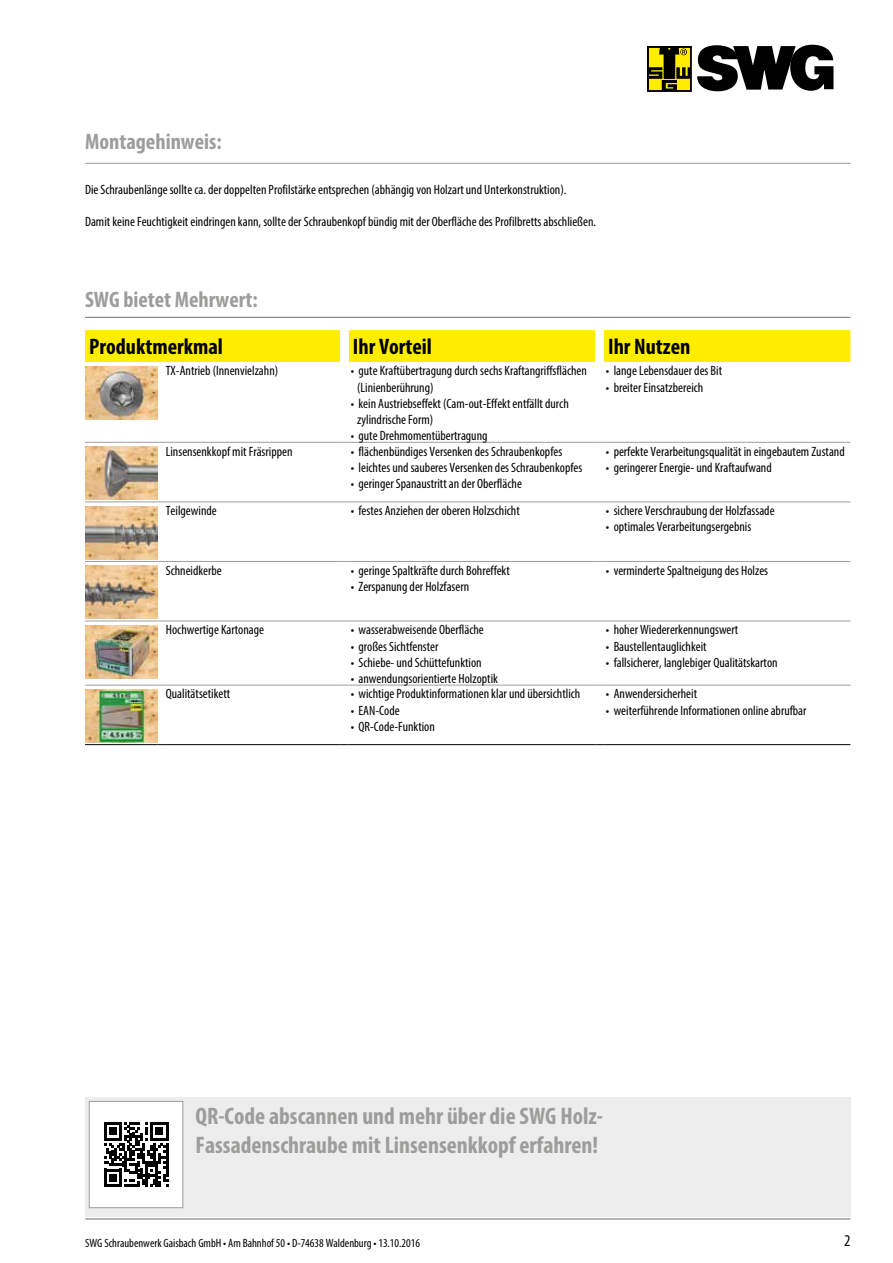
<style>
.page{position:relative;width:893px;height:1263px;background:#fff}
.page>*{position:absolute;margin:0;border:0;box-sizing:border-box;transform-origin:0 0}
.t1{font:700 condensed 24px/28.8px "Myriad Pro";color:#9d9d9c}
.t2{font:700 condensed 22.5px "Myriad Pro";color:#9d9d9c}
.t3{font:700 condensed 22.5px "Myriad Pro";color:#000}
.t4{font:condensed 16.5px "Myriad Pro";color:#000}
.t5{font:condensed 13.5px/16.2px "Myriad Pro";color:#000}
.t6{font:condensed 12px "Myriad Pro";color:#000}
</style>
<div class="page">
<div style="left:647px;top:46px;width:44px;height:46px;border:1px solid #000"></div>
<svg style="left:649px;top:44px;width:185px;height:48px"></svg>
<hr style="left:85px;top:1218px;width:765px;height:2px;background:#9d9d9c">
<svg style="left:85px;top:330px;width:765px;height:416px"></svg>
<hr style="left:85px;top:442px;width:72px;height:1px;background:#9d9d9c">
<hr style="left:166px;top:442px;width:174px;height:1px;background:#9d9d9c">
<hr style="left:349px;top:442px;width:246px;height:1px;background:#9d9d9c">
<hr style="left:604px;top:442px;width:246px;height:1px;background:#9d9d9c">
<hr style="left:85px;top:502px;width:72px;height:1px;background:#9d9d9c">
<hr style="left:166px;top:502px;width:174px;height:1px;background:#9d9d9c">
<hr style="left:349px;top:502px;width:246px;height:1px;background:#9d9d9c">
<hr style="left:604px;top:502px;width:246px;height:1px;background:#9d9d9c">
<hr style="left:85px;top:561px;width:72px;height:1px;background:#9d9d9c">
<hr style="left:166px;top:561px;width:174px;height:1px;background:#9d9d9c">
<hr style="left:349px;top:561px;width:246px;height:1px;background:#9d9d9c">
<hr style="left:604px;top:561px;width:246px;height:1px;background:#9d9d9c">
<hr style="left:85px;top:621px;width:72px;height:1px;background:#9d9d9c">
<hr style="left:166px;top:621px;width:174px;height:1px;background:#9d9d9c">
<hr style="left:349px;top:621px;width:246px;height:1px;background:#9d9d9c">
<hr style="left:604px;top:621px;width:246px;height:1px;background:#9d9d9c">
<hr style="left:85px;top:685px;width:72px;height:1px;background:#9d9d9c">
<hr style="left:166px;top:685px;width:174px;height:1px;background:#9d9d9c">
<hr style="left:349px;top:685px;width:246px;height:1px;background:#9d9d9c">
<hr style="left:604px;top:685px;width:246px;height:1px;background:#9d9d9c">
<hr style="left:85px;top:744px;width:72px;height:1px;background:#000">
<hr style="left:166px;top:744px;width:174px;height:1px;background:#000">
<hr style="left:349px;top:744px;width:246px;height:1px;background:#000">
<hr style="left:604px;top:744px;width:246px;height:1px;background:#000">
<img style="left:85px;top:366px;width:72px;height:53px">
<img style="left:85px;top:446px;width:72px;height:54px">
<img style="left:85px;top:506px;width:72px;height:53px">
<img style="left:85px;top:566px;width:72px;height:53px">
<img style="left:85px;top:625px;width:72px;height:53px">
<img style="left:85px;top:689px;width:72px;height:53px">
<div style="left:85px;top:1097px;width:765px;height:119px;background:#ededed"></div>
<div style="left:89px;top:1101px;width:94px;height:107px;background:#fff;border:1px solid #9d9d9c"></div>
<svg style="left:104px;top:1122px;width:64px;height:65px"></svg>
<hr style="left:85px;top:317px;width:765px;height:1px;background:#6f6f6f">
<hr style="left:85px;top:163px;width:765px;height:1px;background:#9d9d9c">
<h2 class="t2" style="left:85px;top:128px;width:138px">Montagehinweis:</h2>
<p class="t5" style="left:85px;top:181px;width:483px">Die Schraubenlänge sollte ca. der doppelten Profilstärke entsprechen (abhängig von Holzart und Unterkonstruktion).</p>
<p class="t5" style="left:85px;top:213px;width:513px">Damit keine Feuchtigkeit eindringen kann, sollte der Schraubenkopf bündig mit der Oberfläche des Profilbretts abschließen.</p>
<h2 class="t2" style="left:85px;top:286px;width:174px">SWG bietet Mehrwert:</h2>
<h2 class="t3" style="left:89px;top:332px;width:135px">Produktmerkmal</h2>
<h2 class="t3" style="left:353px;top:332px;width:81px">Ihr Vorteil</h2>
<h2 class="t3" style="left:608px;top:332px;width:84px">Ihr Nutzen</h2>
<p class="t5" style="left:166px;top:363px;width:114px">TX-Antrieb (Innenvielzahn)</p>
<p class="t5" style="left:357px;top:363px;width:231px;text-indent:-6px">• gute Kraftübertragung durch sechs Kraftangriffsflächen (Linienberührung)</p>
<p class="t5" style="left:357px;top:395px;width:213px;text-indent:-6px">• kein Austriebseffekt (Cam-out-Effekt entfällt durch zylindrische Form)</p>
<p class="t5" style="left:351px;top:427px;width:138px">• gute Drehmomentübertragung</p>
<p class="t5" style="left:606px;top:363px;width:118px">• lange Lebensdauer des Bit</p>
<p class="t5" style="left:606px;top:379px;width:99px">• breiter Einsatzbereich</p>
<p class="t5" style="left:166px;top:443px;width:128px">Linsensenkkopf mit Fräsrippen</p>
<p class="t5" style="left:351px;top:443px;width:213px">• flächenbündiges Versenken des Schraubenkopfes</p>
<p class="t5" style="left:351px;top:459px;width:233px">• leichtes und sauberes Versenken des Schraubenkopfes</p>
<p class="t5" style="left:351px;top:475px;width:173px">• geringer Spanaustritt an der Oberfläche</p>
<p class="t5" style="left:606px;top:443px;width:240px">• perfekte Verarbeitungsqualität in eingebautem Zustand</p>
<p class="t5" style="left:606px;top:459px;width:167px">• geringerer Energie- und Kraftaufwand</p>
<p class="t5" style="left:166px;top:502px;width:52px">Teilgewinde</p>
<p class="t5" style="left:351px;top:502px;width:171px">• festes Anziehen der oberen Holzschicht</p>
<p class="t5" style="left:606px;top:502px;width:170px">• sichere Verschraubung der Holzfassade</p>
<p class="t5" style="left:606px;top:519px;width:147px">• optimales Verarbeitungsergebnis</p>
<p class="t5" style="left:166px;top:562px;width:57px">Schneidkerbe</p>
<p class="t5" style="left:351px;top:562px;width:161px">• geringe Spaltkräfte durch Bohreffekt</p>
<p class="t5" style="left:351px;top:578px;width:120px">• Zerspanung der Holzfasern</p>
<p class="t5" style="left:606px;top:562px;width:164px">• verminderte Spaltneigung des Holzes</p>
<p class="t5" style="left:166px;top:622px;width:100px">Hochwertige Kartonage</p>
<p class="t5" style="left:351px;top:622px;width:134px">• wasserabweisende Oberfläche</p>
<p class="t5" style="left:351px;top:638px;width:89px">• großes Sichtfenster</p>
<p class="t5" style="left:351px;top:654px;width:132px">• Schiebe- und Schüttefunktion</p>
<p class="t5" style="left:351px;top:670px;width:149px">• anwendungsorientierte Holzoptik</p>
<p class="t5" style="left:166px;top:686px;width:66px">Qualitätsetikett</p>
<p class="t5" style="left:351px;top:686px;width:231px">• wichtige Produktinformationen klar und übersichtlich</p>
<p class="t5" style="left:351px;top:702px;width:50px">• EAN-Code</p>
<p class="t5" style="left:351px;top:718px;width:86px">• QR-Code-Funktion</p>
<p class="t5" style="left:606px;top:622px;width:134px">• hoher Wiedererkennungswert</p>
<p class="t5" style="left:606px;top:638px;width:102px">• Baustellentauglichkeit</p>
<p class="t5" style="left:606px;top:654px;width:173px">• fallsicherer, langlebiger Qualitätskarton</p>
<p class="t5" style="left:606px;top:686px;width:93px">• Anwendersicherheit</p>
<p class="t5" style="left:606px;top:702px;width:202px">• weiterführende Informationen online abrufbar</p>
<h1 class="t1" style="left:196px;top:1101px;width:409px">QR-Code abscannen und mehr über die SWG Holz-<br>Fassadenschraube mit Linsensenkkopf erfahren!</h1>
<p class="t6" style="left:85px;top:1236px;width:336px">SWG Schraubenwerk Gaisbach GmbH • Am Bahnhof 50 • D-74638 Waldenburg • 13.10.2016</p>
<p class="t4" style="left:844px;top:1231px;width:8px">2</p>
</div>
